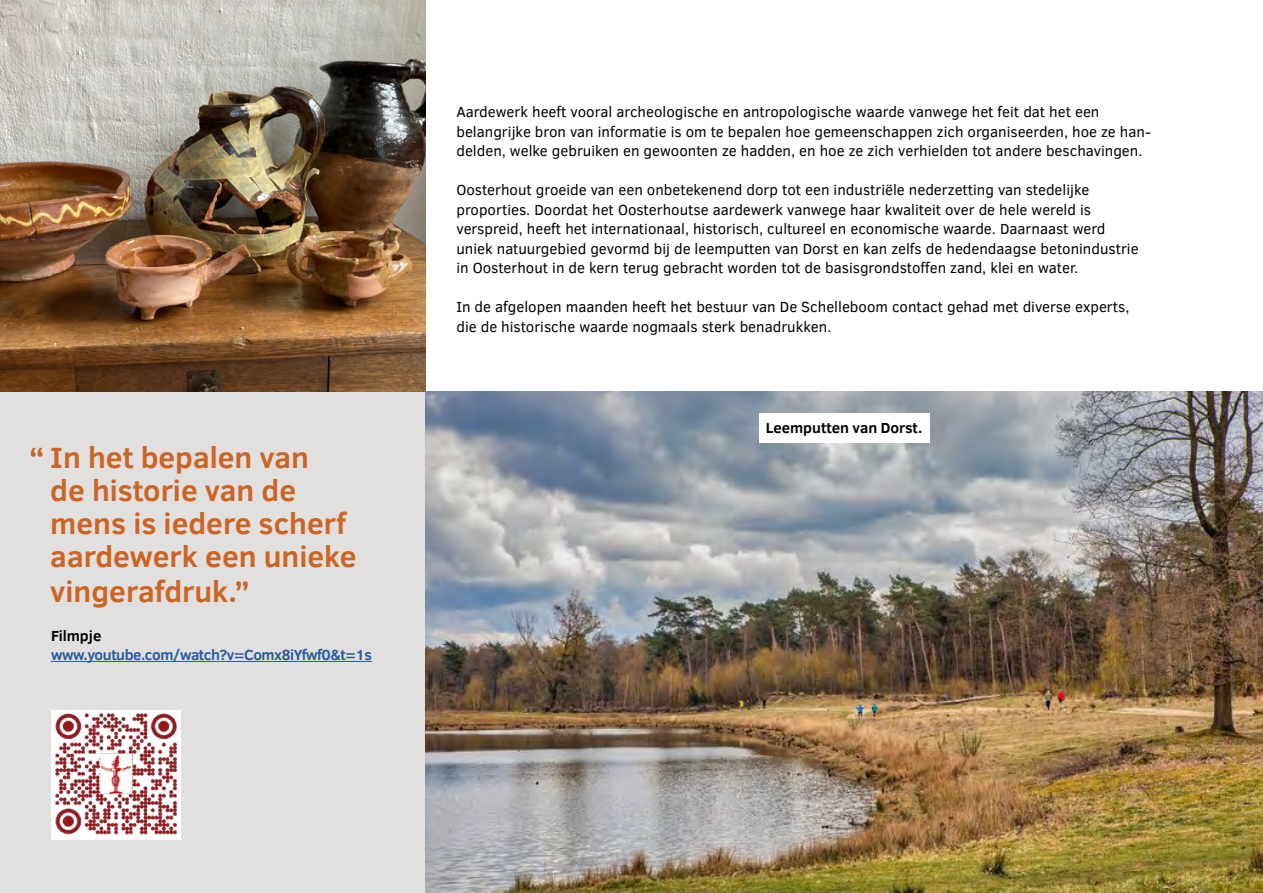
<style>
.page{position:relative;width:1263px;height:893px;background:#fff}
.page>*{position:absolute;margin:0;border:0;box-sizing:border-box;transform-origin:0 0}
.t1{font:700 30px/33.3px "Clear Sans";color:#cb6424}
.t2{font:15px/19.5px "Clear Sans";color:#000}
.t3{font:700 15px "Clear Sans";letter-spacing:-.03em;color:#275b9b}
.t4{font:700 15px "Clear Sans";color:#000}
</style>
<div class="page">
<div style="left:0;top:392px;width:425px;height:501px;background:#e2e0de"></div>
<img style="left:0;top:0;width:425px;height:392px">
<img style="left:425px;top:392px;width:838px;height:501px">
<div style="left:759px;top:413px;width:170px;height:30px;background:#fff"></div>
<img style="left:51px;top:710px;width:130px;height:130px">
<hr style="left:51px;top:661px;width:321px;height:1px;background:#275b9b">
<h1 class="t1" style="left:50px;top:440px;width:308px;text-indent:-21px">“ In het bepalen van<br>de historie van de mens is iedere scherf aardewerk een unieke vingerafdruk.”</h1>
<p class="t4" style="left:51px;top:625px;width:52px">Filmpje</p>
<p class="t3" style="left:51px;top:644px;width:322px">www.youtube.com/watch?v=Comx8iYfwf0&amp;t=1s</p>
<p class="t2" style="left:456px;top:102px;width:696px">Aardewerk heeft vooral archeologische en antropologische waarde vanwege het feit dat het een belangrijke bron van informatie is om te bepalen hoe gemeenschappen zich organiseerden, hoe ze han&shy;delden, welke gebruiken en gewoonten ze hadden, en hoe ze zich verhielden tot andere beschavingen.</p>
<p class="t2" style="left:456px;top:180px;width:684px">Oosterhout groeide van een onbetekenend dorp tot een industriële nederzetting van stedelijke proporties. Doordat het Oosterhoutse aardewerk vanwege haar kwaliteit over de hele wereld is verspreid, heeft het internationaal, historisch, cultureel en economische waarde. Daarnaast werd uniek natuurgebied gevormd bij de leemputten van Dorst en kan zelfs de hedendaagse betonindustrie in Oosterhout in de kern terug gebracht worden tot de basisgrondstoffen zand, klei en water.</p>
<p class="t2" style="left:456px;top:297px;width:675px">In de afgelopen maanden heeft het bestuur van De Schelleboom contact gehad met diverse experts, die de historische waarde nogmaals sterk benadrukken.</p>
<p class="t4" style="left:766px;top:417px;width:158px">Leemputten van Dorst.</p>
</div>
